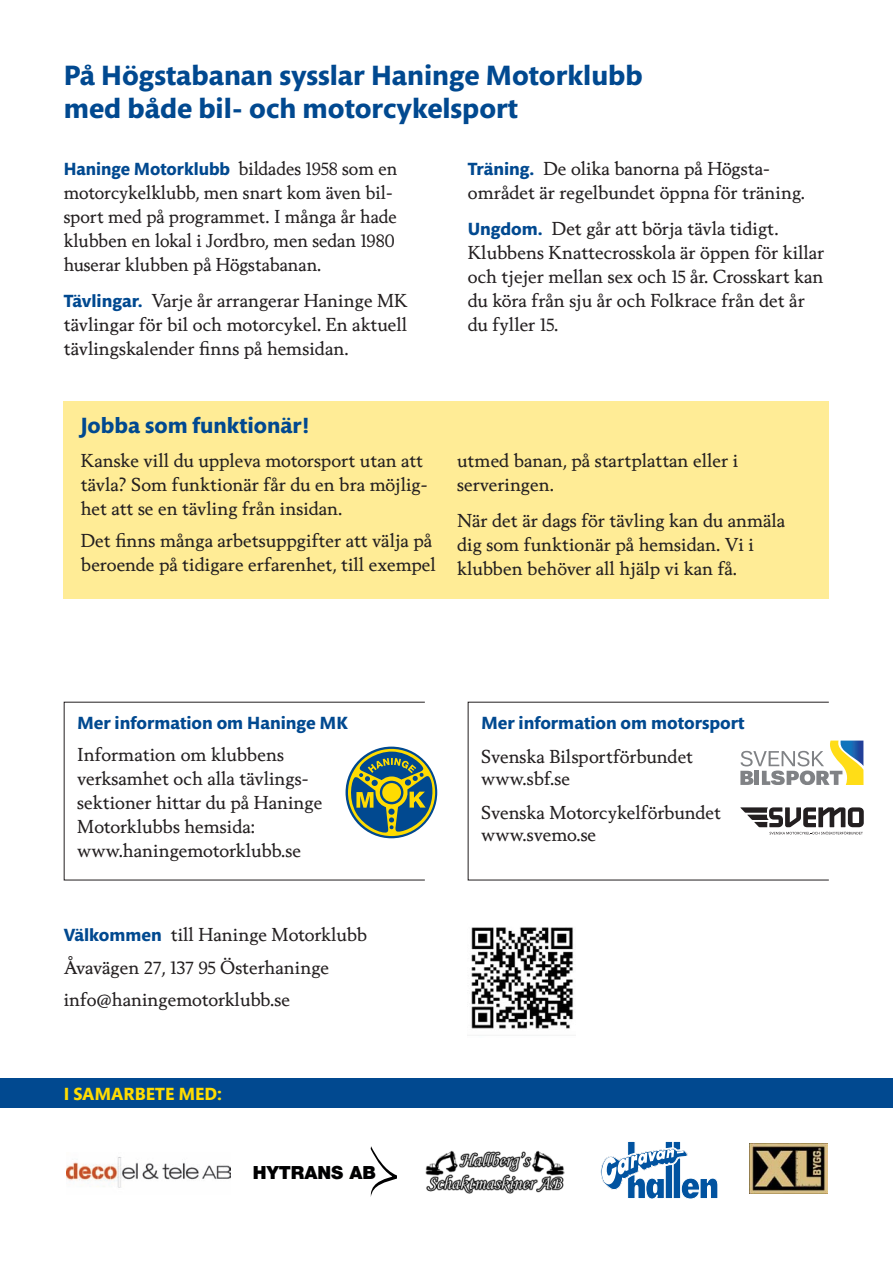
<style>
.page{position:relative;width:893px;height:1263px;background:#fff}
.page>*{position:absolute;margin:0;border:0;box-sizing:border-box;transform-origin:0 0}
.t1{font:700 28.5px/33px "Mundo Sans";color:#014990}
.t2{font:700 22.5px "Mundo Sans";color:#014990}
.t3{font:900 18.15px "Helvetica Neue";color:#000001}
.t4{font:18px/24px "Berling Nova Text";color:#231f20}
.t5{font:700 18px "Mundo Sans";color:#014990}
.t6{font:700 18px "Mundo Sans";color:#ffdc01}
.s1{font-family:"Berling Nova Text";font-weight:400;color:#231f20}
.s2{font-family:"Mundo Sans";font-weight:700;color:#014990}
</style>
<div class="page">
<div style="left:0;top:1078px;width:893px;height:30px;background:#014990"></div>
<div style="left:64px;top:401px;width:765px;height:197px;background:#ffec96"></div>
<svg style="left:346px;top:747px;width:91px;height:91px"></svg>
<svg style="left:347px;top:751px;width:88px;height:83px;background:#769170"></svg>
<svg style="left:740px;top:807px;width:124px;height:27px"></svg>
<svg style="left:740px;top:740px;width:123px;height:45px"></svg>
<img style="left:471px;top:927px;width:103px;height:109px">
<svg style="left:601px;top:1141px;width:117px;height:58px"></svg>
<img style="left:67px;top:1157px;width:163px;height:31px">
<img style="left:426px;top:1150px;width:139px;height:44px">
<svg style="left:370px;top:1146px;width:26px;height:51px"></svg>
<img style="left:749px;top:1143px;width:79px;height:50px">
<h1 class="t1" style="left:64px;top:59px;width:580px">På Högstabanan sysslar Haninge Motorklubb med både bil- och motorcykelsport</h1>
<p class="t5" style="left:64px;top:159px;width:335px">Haninge Motorklubb <span class="s1">bildades 1958 som en</span></p>
<p class="t4" style="left:64px;top:180px;width:335px">motor cykelklubb, men snart kom även bil&shy;sport med på programmet. I många år hade klubben en lokal i Jordbro, men sedan 1980 huserar klubben på Högstabanan.</p>
<p class="t4" style="left:64px;top:288px;width:345px;text-align:justify"><span class="s2">Tävlingar.</span> Varje år arrangerar Haninge MK tävlingar för bil och motorcykel. En aktuell tävlingskalender finns på hemsidan.</p>
<p class="t4" style="left:468px;top:156px;width:339px"><span class="s2">Träning.</span> De olika banorna på Högsta&shy;området är regelbundet öppna för träning.</p>
<p class="t4" style="left:468px;top:216px;width:358px"><span class="s2">Ungdom.</span> Det går att börja tävla tidigt.<br>Klubbens Knattecrosskola är öppen för killar och tjejer mellan sex och 15 år. Crosskart kan du köra från sju år och Folkrace från det år du fyller 15.</p>
<p class="t2" style="left:81px;top:413px;width:230px">Jobba som funktionär!</p>
<p class="t4" style="left:81px;top:448px;width:348px">Kanske vill du uppleva motorsport utan att tävla? Som funktionär får du en bra möjlig&shy;het att se en tävling från insidan.</p>
<p class="t4" style="left:81px;top:528px;width:357px">Det finns många arbetsuppgifter att välja på beroende på tidigare erfarenhet, till exempel</p>
<p class="t4" style="left:457px;top:448px;width:283px">utmed banan, på start plattan eller i serveringen.</p>
<p class="t4" style="left:457px;top:508px;width:330px">När det är dags för tävling kan du anmäla dig som funktionär på hemsidan. Vi i klubben behöver all hjälp vi kan få.</p>
<p class="t5" style="left:77px;top:713px;width:272px">Mer information om Haninge MK</p>
<p class="t4" style="left:77px;top:742px;width:247px">Information om klubbens verk samhet och alla tävlings&shy;sektioner hittar du på Haninge<br>Motorklubbs hemsida: www.haningemotorklubb.se</p>
<p class="t4" style="left:64px;top:918px;width:305px;line-height:32.5px"><span class="s2">Välkommen</span> till Haninge Motorklubb<br>Åvavägen 27, 137 95 Österhaninge info@haningemotorklubb.se</p>
<p class="t6" style="left:64px;top:1084px;width:160px">I SAMARBETE MED:</p>
<p class="t3" style="left:253px;top:1162px;width:125px">HYTRANS AB</p>
<p class="t5" style="left:481px;top:713px;width:265px">Mer information om motorsport</p>
<p class="t4" style="left:481px;top:745px;width:213px;line-height:21.6px">Svenska Bilsportförbundet www.sbf.se</p>
<p class="t4" style="left:481px;top:801px;width:241px;line-height:21.6px">Svenska Motorcykelförbundet www.svemo.se</p>
</div>
